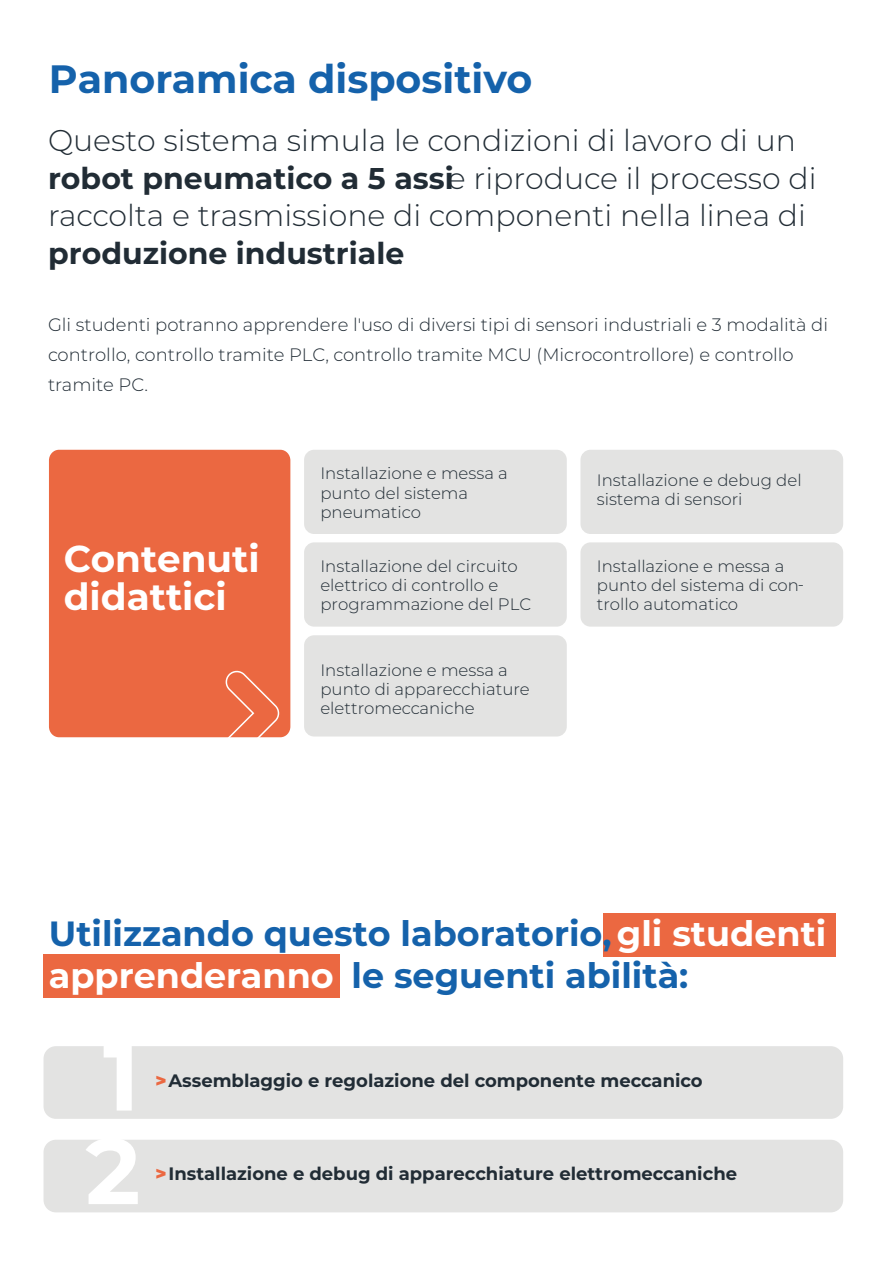
<style>
.page{position:relative;width:893px;height:1263px;background:#fff}
.page>*{position:absolute;margin:0;border:0;box-sizing:border-box;transform-origin:0 0}
.t1{font:700 93px "Montserrat";color:#fff}
.t2{font:700 39.45px "Montserrat";color:#1562ab}
.t3{font:700 37.35px/38.5px "Montserrat";color:#fff}
.t4{font:700 34.95px/42px "Montserrat";color:#1562ab}
.t5{font:300 30px/37.5px "Montserrat";color:#212c35}
.t6{font:300 18px/30px "Montserrat";color:#212c35}
.t7{font:700 18px "Montserrat";color:#212c35}
.t8{font:300 16.5px/19.4px "Montserrat";color:#212c35}
.s1{font-weight:700}
.s2{color:#fff}
.s3{font-weight:900;color:#eb6841}
</style>
<div class="page">
<div style="left:49px;top:450px;width:241px;height:287px;background:#eb6841;border-radius:10px"></div>
<div style="left:304px;top:450px;width:263px;height:84px;background:#e3e3e2;border-radius:10px"></div>
<div style="left:580px;top:450px;width:263px;height:84px;background:#e3e3e2;border-radius:10px"></div>
<div style="left:304px;top:542px;width:263px;height:85px;background:#e3e3e2;border-radius:10px"></div>
<div style="left:580px;top:542px;width:263px;height:85px;background:#e3e3e2;border-radius:10px"></div>
<div style="left:304px;top:635px;width:263px;height:101px;background:#e3e3e2;border-radius:10px"></div>
<svg style="left:223px;top:670px;width:59px;height:68px"></svg>
<div style="left:603px;top:913px;width:232px;height:43px;background:#eb6841"></div>
<div style="left:44px;top:954px;width:296px;height:44px;background:#eb6841"></div>
<div style="left:44px;top:1046px;width:799px;height:73px;background:#e3e3e2;border-radius:12px"></div>
<div style="left:44px;top:1140px;width:799px;height:72px;background:#e3e3e2;border-radius:12px"></div>
<h2 class="t2" style="left:49px;top:51px;width:485px">Panoramica dispositivo</h2>
<h3 class="t5" style="left:48px;top:121px;width:770px">Questo sistema simula le condizioni di lavoro di un <span class="s1">robot pneumatico a 5 assi</span>e riproduce il processo di raccolta e trasmissione di componenti nella linea di <span class="s1">produzione industriale</span>.</h3>
<p class="t6" style="left:48px;top:309px;width:781px">Gli studenti potranno apprendere l'uso di diversi tipi di sensori industriali e 3 modalità di controllo, controllo tramite PLC, controllo tramite MCU (Microcontrollore) e controllo tramite PC.</p>
<h3 class="t3" style="left:64px;top:537px;width:198px">Contenuti didattici</h3>
<p class="t8" style="left:320px;top:463px;width:189px">Installazione e messa a punto del sistema pneumatico</p>
<p class="t8" style="left:597px;top:470px;width:206px">Installazione e debug del sistema di sensori</p>
<p class="t8" style="left:320px;top:556px;width:212px">Installazione del circuito elettrico di controllo e programmazione del PLC</p>
<p class="t8" style="left:597px;top:556px;width:209px">Installazione e messa a punto del sistema di con&shy;trollo automatico</p>
<p class="t8" style="left:320px;top:660px;width:211px">Installazione e messa a punto di apparecchiature elettromeccaniche</p>
<h3 class="t4" style="left:49px;top:911px;width:779px">Utilizzando questo laboratorio, <span class="s2">gli studenti apprenderanno</span> le seguenti abilità:</h3>
<h1 class="t1" style="left:103px;top:1010px;width:38px">1</h1>
<h1 class="t1" style="left:85px;top:1104px;width:56px">2</h1>
<p class="t7" style="left:155px;top:1067px;width:549px"><span class="s3">&gt;</span> Assemblaggio e regolazione del componente meccanico</p>
<p class="t7" style="left:155px;top:1161px;width:583px"><span class="s3">&gt;</span> Installazione e debug di apparecchiature elettromeccaniche</p>
</div>
